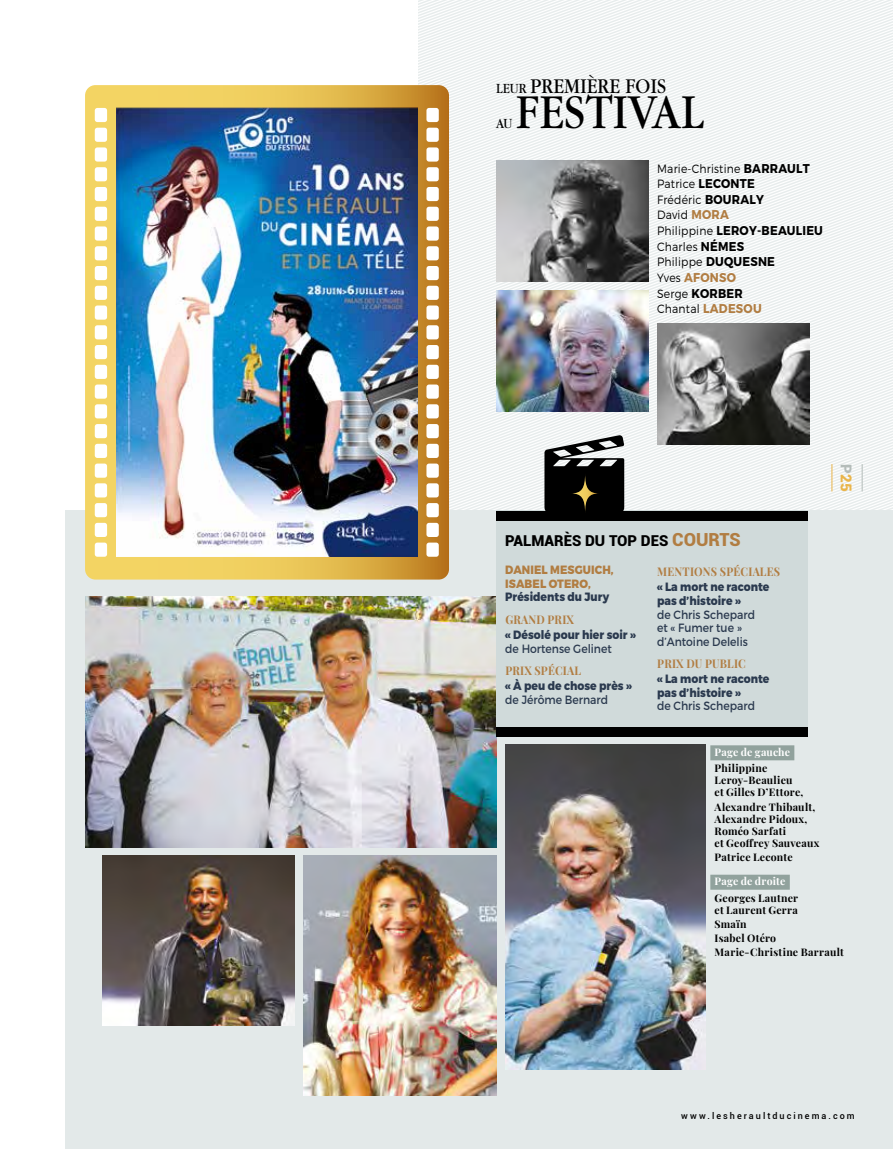
<style>
.page{position:relative;width:893px;height:1149px;background:#fff}
.page>*{position:absolute;margin:0;border:0;box-sizing:border-box;transform-origin:0 0}
.t1{font:50.85px "Garamond";letter-spacing:.01em;color:#000;scale:.9 1}
.t2{font:21.9px "Garamond";letter-spacing:.01em;color:#000;scale:.9 1}
.t3{font:900 15px "Roboto";color:#000}
.t4{font:900 15px "Roboto";color:#eab54a}
.t5{font:14.55px "Garamond";color:#000;scale:.9 1}
.t6{font:700 12.75px "Montserrat";letter-spacing:.02em;color:#000;scale:.9 1}
.t7{font:300 12px/15.6px "Montserrat";letter-spacing:.02em;color:#000;scale:.9 1}
.t8{font:800 12px/13.5px "Montserrat";color:#2b3a4f;scale:.9 1}
.t9{font:12px/13.5px "Montserrat";color:#2b3a4f;scale:.9 1}
.t10{font:700 12px "Playfair Display";letter-spacing:.02em;color:#b17d42;scale:.9 1}
.t11{font:800 12px/13.5px "Montserrat";letter-spacing:.01em;color:#b17d42;scale:.9 1}
.t12{font:700 10.5px/12px "Playfair Display";letter-spacing:.025em;color:#000}
.t13{font:700 10.5px "Playfair Display";letter-spacing:.015em;color:#fff}
.t14{font:500 9px "Roboto";letter-spacing:.225em;color:#000}
.s1{font-size:14.55px}
.s2{font-weight:700;font-size:12.75px}
.s3{font-weight:700;font-size:12.75px;color:#b17d42}
.s4{font-weight:300;font-size:12px}
.s5{font-size:18px;color:#b17d42}
.s6{color:#b4bcb9}
</style>
<div class="page">
<svg style="left:419px;top:0;width:474px;height:94px;fill:#f1f4f4"></svg>
<svg style="left:449px;top:94px;width:444px;height:128px;fill:#f1f4f4"></svg>
<svg style="left:449px;top:222px;width:444px;height:128px;fill:#f1f4f4"></svg>
<svg style="left:449px;top:350px;width:444px;height:76px;fill:#f0f3f3"></svg>
<div style="left:66px;top:510px;width:827px;height:638px;background:#e3e9e9"></div>
<svg style="left:85px;top:85px;width:364px;height:494px;background:#dbb350"></svg>
<img style="left:117px;top:108px;width:300px;height:448px">
<div style="left:95px;top:108px;width:12px;height:14px;background:#fff;border-radius:3px"></div>
<div style="left:95px;top:128px;width:12px;height:14px;background:#fff;border-radius:3px"></div>
<div style="left:95px;top:147px;width:12px;height:14px;background:#fff;border-radius:3px"></div>
<div style="left:95px;top:167px;width:12px;height:14px;background:#fff;border-radius:3px"></div>
<div style="left:95px;top:187px;width:12px;height:14px;background:#fff;border-radius:3px"></div>
<div style="left:95px;top:207px;width:12px;height:14px;background:#fff;border-radius:3px"></div>
<div style="left:95px;top:226px;width:12px;height:14px;background:#fff;border-radius:3px"></div>
<div style="left:95px;top:246px;width:12px;height:14px;background:#fff;border-radius:3px"></div>
<div style="left:95px;top:266px;width:12px;height:14px;background:#fff;border-radius:3px"></div>
<div style="left:95px;top:286px;width:12px;height:14px;background:#fff;border-radius:3px"></div>
<div style="left:95px;top:305px;width:12px;height:14px;background:#fff;border-radius:3px"></div>
<div style="left:95px;top:325px;width:12px;height:14px;background:#fff;border-radius:3px"></div>
<div style="left:95px;top:345px;width:12px;height:14px;background:#fff;border-radius:3px"></div>
<div style="left:95px;top:364px;width:12px;height:15px;background:#fff;border-radius:3px"></div>
<div style="left:95px;top:384px;width:12px;height:14px;background:#fff;border-radius:3px"></div>
<div style="left:95px;top:404px;width:12px;height:14px;background:#fff;border-radius:3px"></div>
<div style="left:95px;top:424px;width:12px;height:14px;background:#fff;border-radius:3px"></div>
<div style="left:95px;top:443px;width:12px;height:15px;background:#fff;border-radius:3px"></div>
<div style="left:95px;top:463px;width:12px;height:14px;background:#fff;border-radius:3px"></div>
<div style="left:95px;top:483px;width:12px;height:14px;background:#fff;border-radius:3px"></div>
<div style="left:95px;top:503px;width:12px;height:14px;background:#fff;border-radius:3px"></div>
<div style="left:95px;top:522px;width:12px;height:15px;background:#fff;border-radius:3px"></div>
<div style="left:95px;top:542px;width:12px;height:14px;background:#fff;border-radius:3px"></div>
<div style="left:426px;top:108px;width:13px;height:14px;background:#fff;border-radius:3px"></div>
<div style="left:426px;top:128px;width:13px;height:14px;background:#fff;border-radius:3px"></div>
<div style="left:426px;top:147px;width:13px;height:14px;background:#fff;border-radius:3px"></div>
<div style="left:426px;top:167px;width:13px;height:14px;background:#fff;border-radius:3px"></div>
<div style="left:426px;top:187px;width:13px;height:14px;background:#fff;border-radius:3px"></div>
<div style="left:426px;top:207px;width:13px;height:14px;background:#fff;border-radius:3px"></div>
<div style="left:426px;top:226px;width:13px;height:14px;background:#fff;border-radius:3px"></div>
<div style="left:426px;top:246px;width:13px;height:14px;background:#fff;border-radius:3px"></div>
<div style="left:426px;top:266px;width:13px;height:14px;background:#fff;border-radius:3px"></div>
<div style="left:426px;top:286px;width:13px;height:14px;background:#fff;border-radius:3px"></div>
<div style="left:426px;top:305px;width:13px;height:14px;background:#fff;border-radius:3px"></div>
<div style="left:426px;top:325px;width:13px;height:14px;background:#fff;border-radius:3px"></div>
<div style="left:426px;top:345px;width:13px;height:14px;background:#fff;border-radius:3px"></div>
<div style="left:426px;top:364px;width:13px;height:15px;background:#fff;border-radius:3px"></div>
<div style="left:426px;top:384px;width:13px;height:14px;background:#fff;border-radius:3px"></div>
<div style="left:426px;top:404px;width:13px;height:14px;background:#fff;border-radius:3px"></div>
<div style="left:426px;top:424px;width:13px;height:14px;background:#fff;border-radius:3px"></div>
<div style="left:426px;top:503px;width:13px;height:14px;background:#fff;border-radius:3px"></div>
<div style="left:426px;top:522px;width:13px;height:15px;background:#fff;border-radius:3px"></div>
<div style="left:426px;top:542px;width:13px;height:14px;background:#fff;border-radius:3px"></div>
<img style="left:85px;top:596px;width:411px;height:251px">
<img style="left:303px;top:855px;width:193px;height:240px">
<img style="left:102px;top:855px;width:193px;height:170px">
<img style="left:505px;top:744px;width:200px;height:325px">
<div style="left:496px;top:510px;width:312px;height:221px;background:#d0dada"></div>
<div style="left:496px;top:510px;width:312px;height:10px;background:#000"></div>
<div style="left:496px;top:726px;width:312px;height:10px;background:#000"></div>
<svg style="left:419px;top:426px;width:474px;height:89px"></svg>
<img style="left:496px;top:160px;width:152px;height:121px">
<img style="left:496px;top:290px;width:152px;height:122px">
<img style="left:657px;top:323px;width:152px;height:121px">
<div style="left:710px;top:745px;width:84px;height:15px;background:#91a29d"></div>
<div style="left:710px;top:874px;width:80px;height:15px;background:#91a29d"></div>
<h2 class="t2" style="left:496px;top:74px;width:191px"><span class="s1">LEUR</span> PREMIÈRE FOIS</h2>
<h3 class="t5" style="left:496px;top:116px;width:20px">AU</h3>
<h1 class="t1" style="left:516px;top:86px;width:210px">FESTIVAL</h1>
<p class="t7" style="left:657px;top:160px;width:171px">Marie-Christine <span class="s2">BARRAULT<br></span>Patrice <span class="s2">LECONTE<br></span>Frédéric <span class="s2">BOURALY<br></span>David <span class="s3">MORA</span></p>
<p class="t6" style="left:657px;top:222px;width:186px"><span class="s4">Philippine</span> LEROY-BEAULIEU</p>
<p class="t7" style="left:657px;top:238px;width:133px">Charles <span class="s2">NÉMES<br></span>Philippe <span class="s2">DUQUESNE</span></p>
<p class="t7" style="left:657px;top:269px;width:97px">Yves <span class="s3">AFONSO<br></span>Serge <span class="s2">KORBER</span></p>
<p class="t7" style="left:657px;top:301px;width:118px">Chantal <span class="s3">LADESOU</span></p>
<h3 class="t3" style="left:505px;top:529px;width:237px">PALMARÈS DU TOP DES <span class="s5">COURTS</span></h3>
<p class="t11" style="left:505px;top:563px;width:122px">DANIEL MESGUICH,<br>ISABEL OTERO,</p>
<p class="t8" style="left:505px;top:590px;width:117px">Présidents du Jury</p>
<p class="t10" style="left:505px;top:609px;width:78px">GRAND PRIX</p>
<p class="t8" style="left:505px;top:628px;width:147px">« Désolé pour hier soir »</p>
<p class="t9" style="left:505px;top:641px;width:120px">de Hortense Gelinet</p>
<p class="t10" style="left:505px;top:660px;width:86px">PRIX SPÉCIAL</p>
<p class="t8" style="left:505px;top:679px;width:142px">« À peu de chose près »</p>
<p class="t9" style="left:505px;top:692px;width:116px">de Jérôme Bernard</p>
<p class="t10" style="left:657px;top:561px;width:138px">MENTIONS SPÉCIALES</p>
<p class="t8" style="left:657px;top:580px;width:126px">« La mort ne raconte pas d’histoire »</p>
<p class="t9" style="left:657px;top:607px;width:111px">de Chris Schepard et « Fumer tue » d’Antoine Delelis</p>
<p class="t10" style="left:657px;top:653px;width:100px">PRIX DU PUBLIC</p>
<p class="t8" style="left:657px;top:672px;width:126px">« La mort ne raconte pas d’histoire »</p>
<p class="t9" style="left:657px;top:699px;width:111px">de Chris Schepard</p>
<h3 class="t4" style="left:857px;top:464px;width:29px;rotate:90deg"><span class="s6">P</span>25</h3>
<p class="t13" style="left:715px;top:743px;width:77px">Page de gauche</p>
<p class="t12" style="left:715px;top:761px;width:90px">Philippine<br>Leroy-Beaulieu et Gilles D’Ettore,</p>
<p class="t12" style="left:715px;top:799px;width:106px">Alexandre Thibault,<br>Alexandre Pidoux,<br>Roméo Sarfati<br>et Geoffrey Sauveaux</p>
<p class="t12" style="left:715px;top:849px;width:80px">Patrice Leconte</p>
<p class="t13" style="left:715px;top:873px;width:72px">Page de droite</p>
<p class="t12" style="left:715px;top:890px;width:85px">Georges Lautner et Laurent Gerra</p>
<p class="t12" style="left:715px;top:915px;width:131px;line-height:14.1px">Smaïn<br>Isabel Otéro<br>Marie-Christine Barrault</p>
<p class="t14" style="left:681px;top:1109px;width:175px">www.lesheraultducinema.com</p>
</div>
